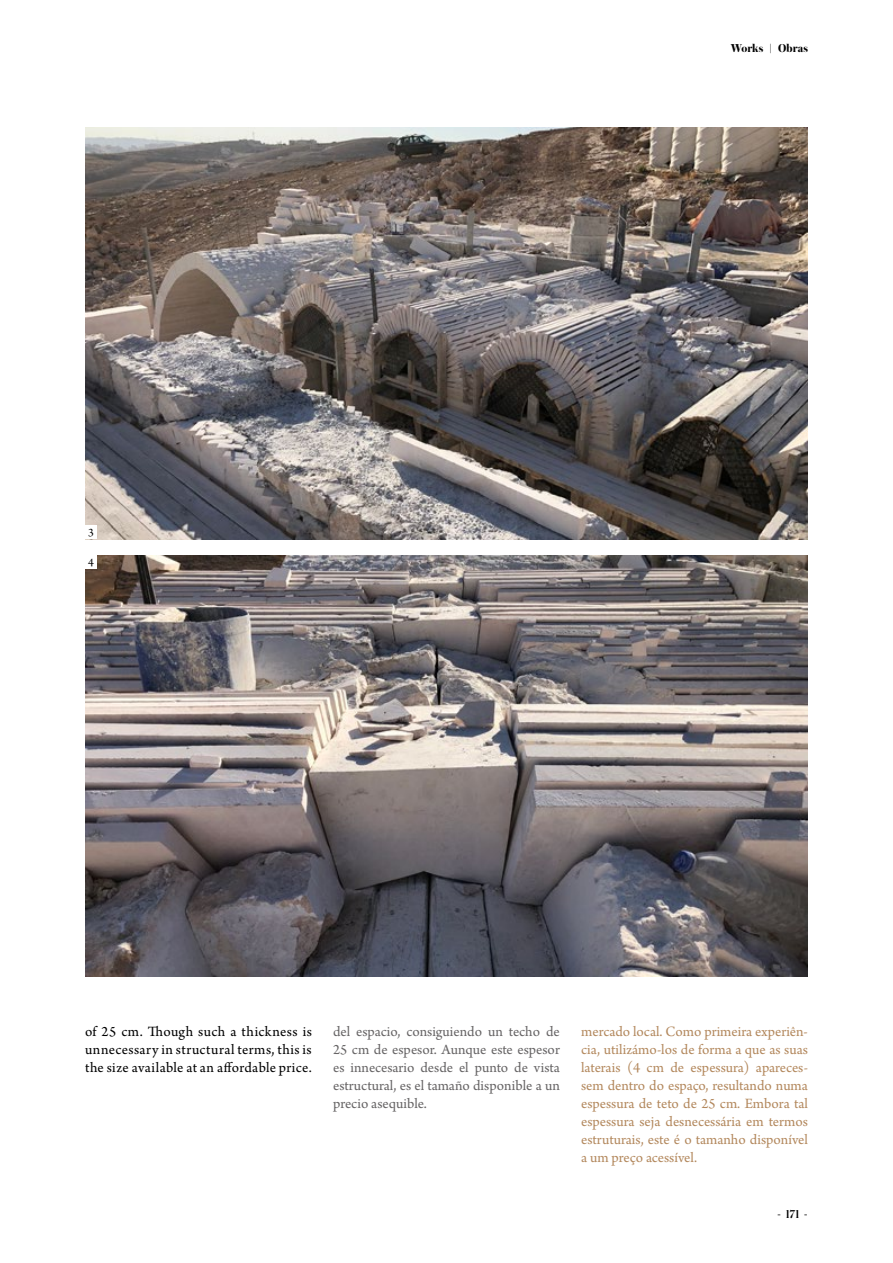
<style>
.page{position:relative;width:893px;height:1263px;background:#fff}
.page>*{position:absolute;margin:0;border:0;box-sizing:border-box;transform-origin:0 0}
.t1{font:15px/18px "Arno Pro";color:#b3885d;text-align:justify}
.t2{font:15px/18px "Arno Pro";color:#666465;text-align:justify}
.t3{font:15px/18px "Arno Pro";letter-spacing:.03em;color:#000;text-align:justify}
.t4{font:700 12px "Austin";letter-spacing:.01em;color:#000}
.t5{font:500 12px "Austin";color:#000}
.t6{font:12px "Arno Pro";color:#000}
</style>
<div class="page">
<img style="left:85px;top:128px;width:723px;height:411px">
<img style="left:85px;top:555px;width:723px;height:421px">
<div style="left:85px;top:525px;width:12px;height:14px;background:#fff"></div>
<div style="left:85px;top:555px;width:12px;height:14px;background:#fff"></div>
<p class="t6" style="left:88px;top:526px;width:7px">3</p>
<p class="t6" style="left:88px;top:556px;width:7px">4</p>
<p class="t4" style="left:731px;top:40px;width:79px">Works | Obras</p>
<p class="t3" style="left:85px;top:1023px;width:228px">of 25 cm. Though such a thickness is unnecessary in structural terms, this is the size available at an affordable price.</p>
<p class="t1" style="left:581px;top:1023px;width:228px">mercado local. Como primeira experiên&shy;cia, utilizámo-los de forma a que as suas laterais (4 cm de espessura) apareces&shy;sem dentro do espaço, resultando numa espessura de teto de 25 cm. Embora tal espessura seja desnecessária em termos estruturais, este é o tamanho disponível a um preço acessível.</p>
<p class="t2" style="left:333px;top:1023px;width:228px">del espacio, consiguiendo un techo de 25 cm de espesor. Aunque este espesor es innecesario desde el punto de vista estructural, es el tamaño disponible a un precio asequible.</p>
<p class="t5" style="left:777px;top:1206px;width:32px">- 171 -</p>
</div>
